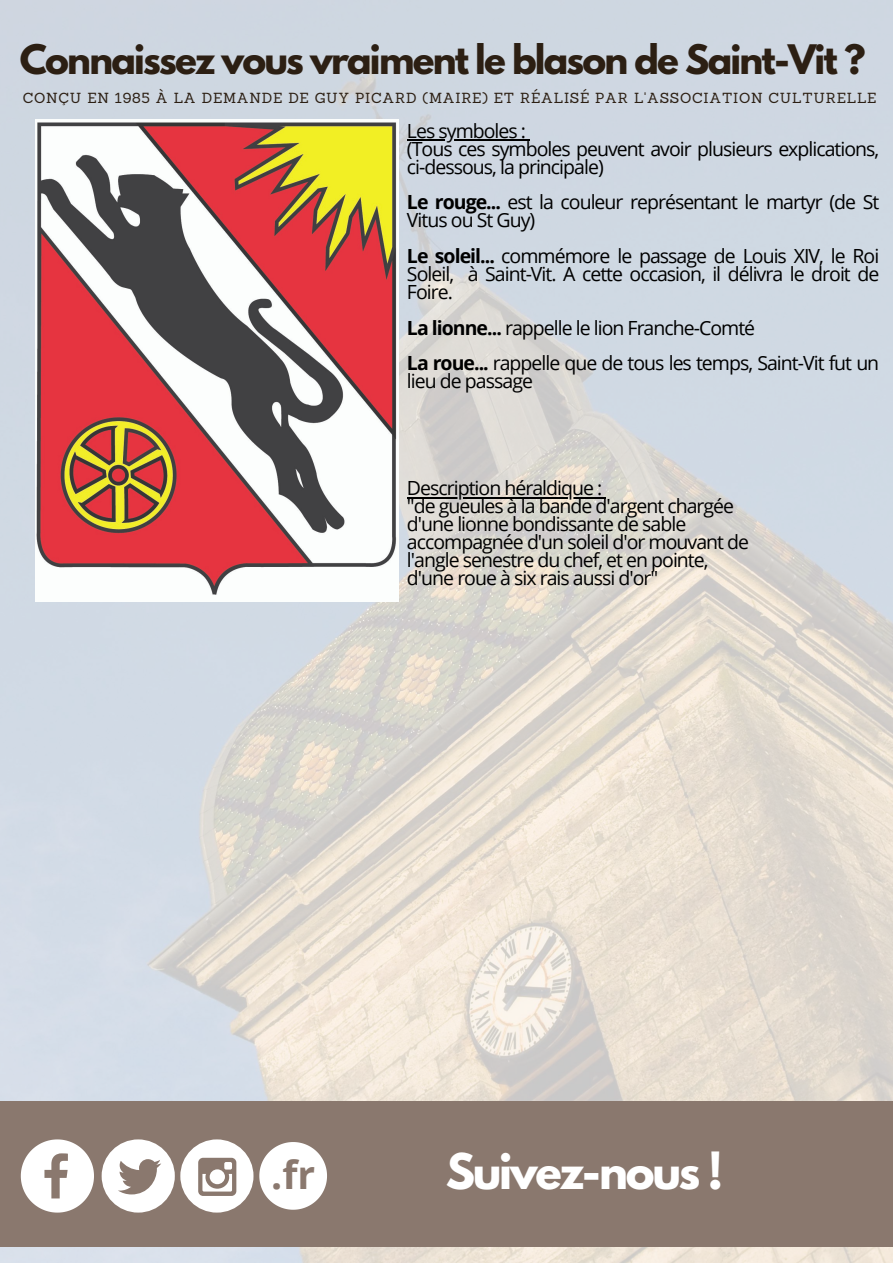
<style>
.page{position:relative;width:893px;height:1263px;background:#fff}
.page>*{position:absolute;margin:0;border:0;box-sizing:border-box;transform-origin:0 0}
.t1{font:700 43.65px "League Spartan";letter-spacing:-.05em;color:#fff}
.t2{font:700 39.08px "Open Sans";color:#8a786e}
.t3{font:700 36px "League Spartan";letter-spacing:-.05em;color:#2c1f13}
.t4{font:19.5px/17.9px "Open Sans";letter-spacing:-.05em;color:#000}
.t5{font:14.25px "Sanchez";letter-spacing:.05em;color:#2c1f13}
.s1{font-weight:700}
</style>
<div class="page">
<img style="left:0;top:0;width:893px;height:1263px">
<hr style="left:407px;top:140px;width:118px;height:1px;background:#000">
<hr style="left:407px;top:497px;width:194px;height:2px;background:#000">
<img style="left:36px;top:119px;width:362px;height:482px">
<div style="left:0;top:1102px;width:893px;height:145px;background:#8a786e"></div>
<svg style="left:21px;top:1139px;width:73px;height:73px"></svg>
<div style="left:102px;top:1139px;width:73px;height:73px;background:#fff;border-radius:50%"></div>
<svg style="left:118px;top:1159px;width:43px;height:35px"></svg>
<div style="left:180px;top:1139px;width:73px;height:73px;background:#fff;border-radius:50%"></div>
<svg style="left:198px;top:1158px;width:38px;height:38px"></svg>
<svg style="left:259px;top:1142px;width:68px;height:68px"></svg>
<h3 class="t3" style="left:20px;top:42px;width:847px">Connaissez vous vraiment le blason de Saint-Vit ?</h3>
<p class="t5" style="left:23px;top:88px;width:855px">CONÇU EN 1985 À LA DEMANDE DE GUY PICARD (MAIRE) ET RÉALISÉ PAR L'ASSOCIATION CULTURELLE</p>
<p class="t4" style="left:407px;top:121px;width:474px">Les symboles :<br>(Tous ces symboles peuvent avoir plusieurs explications, ci-dessous, la principale)</p>
<p class="t4" style="left:407px;top:193px;width:474px"><span class="s1">Le rouge...</span> est la couleur représentant le martyr (de St<br>Vitus ou St Guy)</p>
<p class="t4" style="left:407px;top:247px;width:474px;text-align:justify"><span class="s1">Le soleil...</span> commémore le passage de Louis XIV, le Roi Soleil, à Saint-Vit. A cette occasion, il délivra le droit de Foire.</p>
<p class="t4" style="left:407px;top:309px;width:474px;line-height:35.7px"><span class="s1">La lionne...</span> rappelle le lion Franche-Comté<br><span class="s1">La roue...</span> rappelle que de tous les temps, Saint-Vit fut un</p>
<p class="t4" style="left:407px;top:372px;width:127px">lieu de passage</p>
<p class="t4" style="left:407px;top:479px;width:344px">Description héraldique :<br>"de gueules à la bande d'argent chargée d'une lionne bondissante de sable accompagnée d'un soleil d'or mouvant de l'angle senestre du chef, et en pointe, d'une roue à six rais aussi d'or"</p>
<h2 class="t2" style="left:271px;top:1147px;width:45px">.fr</h2>
<h1 class="t1" style="left:446px;top:1149px;width:279px">Suivez-nous !</h1>
</div>
